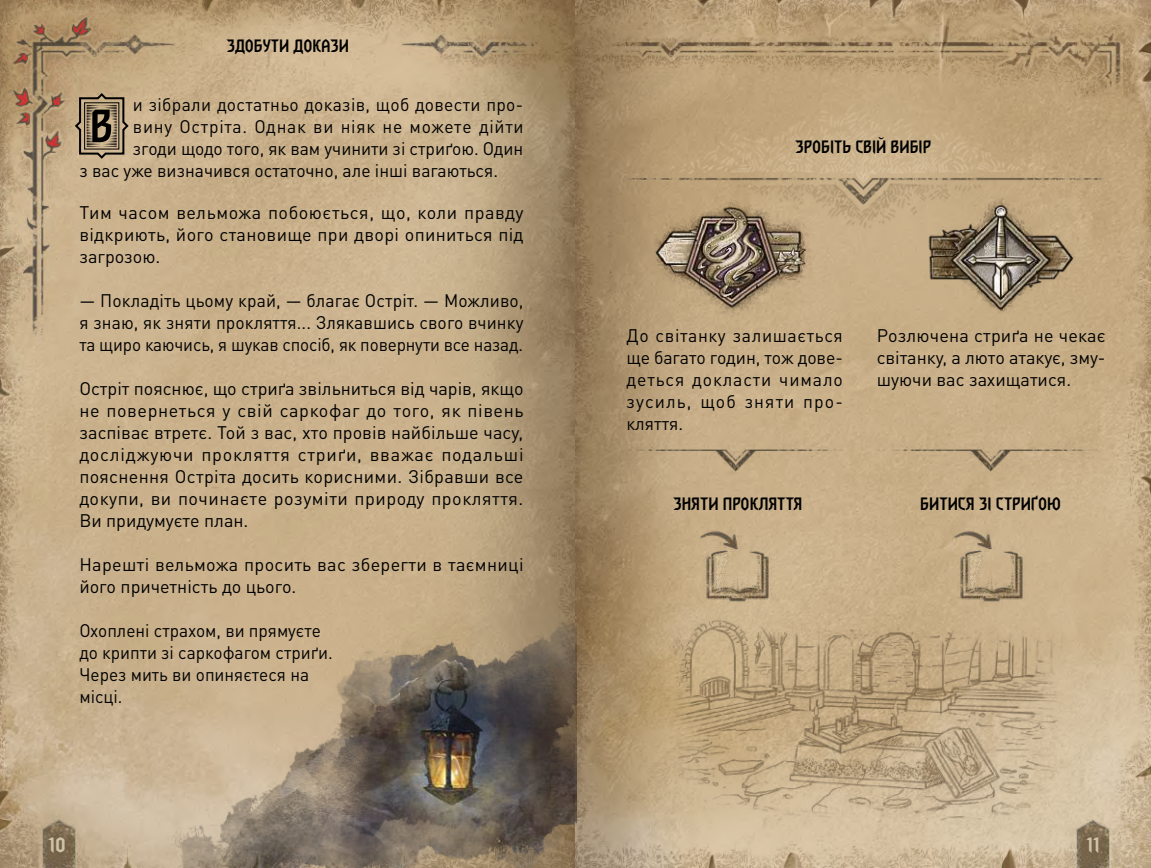
<style>
.page{position:relative;width:1151px;height:868px;background:#fff}
.page>*{position:absolute;margin:0;border:0;box-sizing:border-box;transform-origin:0 0}
.t1{font:800 22px "GWENT";color:#d1c3a8}
.t2{font:18px/22px "DIN Pro";color:#000;text-align:justify}
.t3{font:18px/22px "DIN Pro";letter-spacing:.02em;color:#000}
.t4{font:18px/22px "DIN Pro";color:#000;scale:.96 1}
.t5{font:18px "DIN Pro";letter-spacing:.045em;color:#000}
.t6{font:800 16px "GWENT";color:#000}
</style>
<div class="page">
<img style="left:0;top:0;width:1151px;height:867px">
<img style="left:36px;top:813px;width:45px;height:54px">
<img style="left:659px;top:617px;width:408px;height:206px">
<img style="left:173px;top:621px;width:404px;height:246px">
<img style="left:1015px;top:228px;width:62px;height:91px">
<img style="left:921px;top:228px;width:94px;height:91px">
<img style="left:946px;top:228px;width:110px;height:84px">
<img style="left:696px;top:522px;width:84px;height:84px">
<img style="left:949px;top:522px;width:84px;height:84px">
<img style="left:654px;top:228px;width:23px;height:62px">
<img style="left:784px;top:228px;width:31px;height:62px">
<img style="left:677px;top:228px;width:107px;height:91px">
<img style="left:622px;top:103px;width:482px;height:125px">
<img style="left:621px;top:437px;width:228px;height:47px">
<img style="left:877px;top:437px;width:227px;height:47px">
<svg style="left:73px;top:92px;width:57px;height:68px;background:#8d7c62"></svg>
<p class="t6" style="left:227px;top:35px;width:124px">ЗДОБУТИ ДОКАЗИ</p>
<p class="t3" style="left:133px;top:91px;width:392px">и зібрали достатньо доказів, щоб довести про-</p>
<p class="t5" style="left:133px;top:112px;width:392px">вину Остріта. Однак ви ніяк не можете дійти</p>
<p class="t2" style="left:133px;top:135px;width:392px">згоди щодо того, як вам учинити зі стриґою. Один</p>
<p class="t2" style="left:79px;top:157px;width:420px">з вас уже визначився остаточно, але інші вагаються.</p>
<p class="t2" style="left:79px;top:199px;width:446px">Тим часом вельможа побоюється, що, коли правду відкриють, його становище при дворі опиниться під загрозою.</p>
<p class="t2" style="left:79px;top:287px;width:446px">— Покладіть цьому край, — благає Остріт. — Можливо, я знаю, як зняти прокляття... Злякавшись свого вчинку та щиро каючись, я шукав спосіб, як повернути все назад.</p>
<p class="t2" style="left:79px;top:375px;width:446px">Остріт пояснює, що стриґа звільниться від чарів, якщо не повернеться у свій саркофаг до того, як півень заспіває втретє. Той з вас, хто провів найбільше часу, досліджуючи прокляття стриґи, вважає подальші пояснення Остріта досить корисними. Зібравши все докупи, ви починаєте розуміти природу прокляття.<br>Ви придумуєте план.</p>
<p class="t3" style="left:79px;top:551px;width:446px">Нарешті вельможа просить вас зберегти в таємниці його причетність до цього.</p>
<p class="t4" style="left:79px;top:617px;width:265px">Охоплені страхом, ви прямуєте до крипти зі саркофагом стриґи.<br>Через мить ви опиняєтеся на місці.</p>
<p class="t6" style="left:795px;top:137px;width:138px">ЗРОБІТЬ СВІЙ ВИБІР</p>
<p class="t2" style="left:626px;top:322px;width:218px">До світанку залишається ще багато годин, тож дове&shy;деться докласти чимало зусиль, щоб зняти про&shy;кляття.</p>
<p class="t2" style="left:877px;top:322px;width:230px">Розлючена стриґа не чекає світанку, а люто атакує, зму&shy;шуючи вас захищатися.</p>
<p class="t6" style="left:673px;top:493px;width:131px">ЗНЯТИ ПРОКЛЯТТЯ</p>
<p class="t6" style="left:920px;top:493px;width:142px">БИТИСЯ ЗІ СТРИҐОЮ</p>
<p class="t1" style="left:49px;top:829px;width:19px">10</p>
<p class="t1" style="left:1086px;top:829px;width:15px">11</p>
</div>
